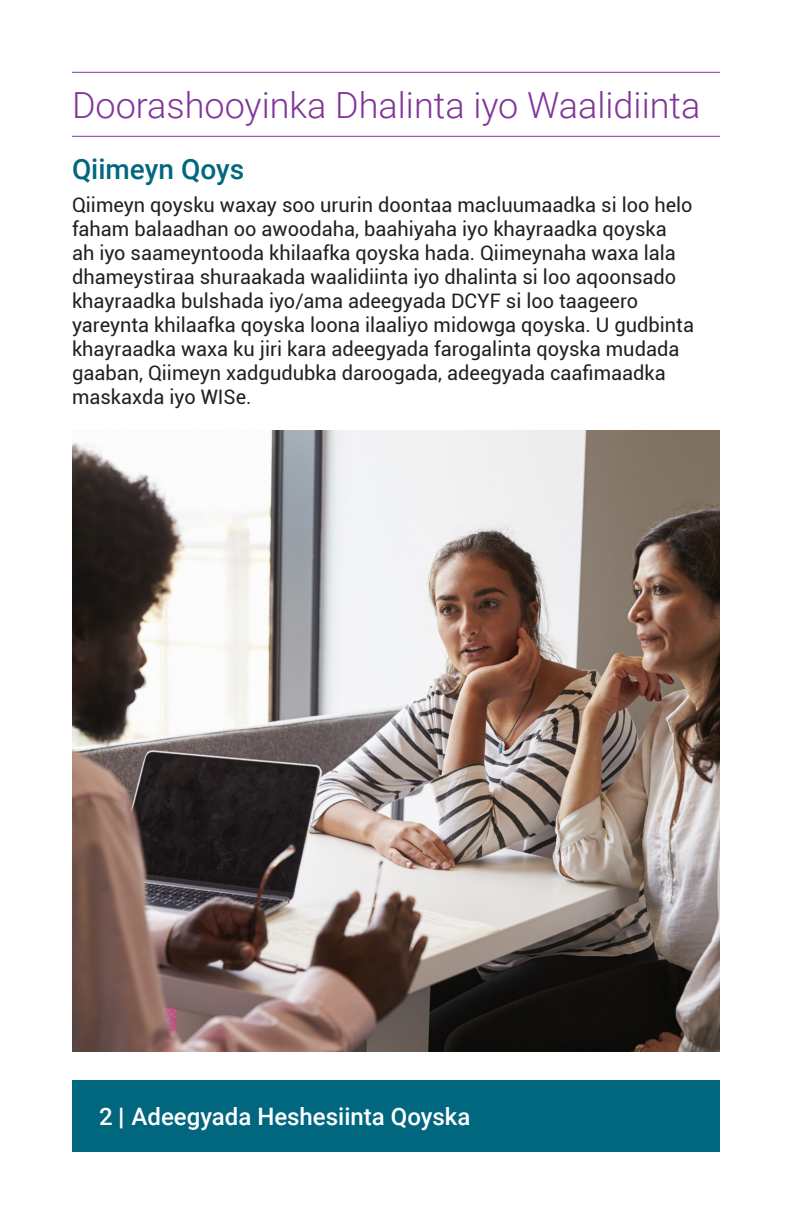
<style>
.page{position:relative;width:792px;height:1224px;background:#fff}
.page>*{position:absolute;margin:0;border:0;box-sizing:border-box;transform-origin:0 0}
.t1{font:300 36px "Roboto";color:#813699}
.t2{font:500 28px "Roboto";color:#00677f}
.t3{font:500 24px "Roboto";color:#fff}
.t4{font:20px/24px "Roboto";color:#231f20}
.s1{font-weight:400}
</style>
<div class="page">
<div style="left:72px;top:1080px;width:648px;height:72px;background:#00677f"></div>
<hr style="left:72px;top:72px;width:648px;height:1px;background:#813699">
<hr style="left:72px;top:136px;width:648px;height:1px;background:#813699">
<img style="left:72px;top:431px;width:648px;height:621px">
<h1 class="t1" style="left:72px;top:80px;width:630px">Doorashooyinka Dhalinta iyo Waalidiinta</h1>
<h2 class="t2" style="left:72px;top:149px;width:174px">Qiimeyn Qoys</h2>
<p class="t4" style="left:72px;top:192px;width:624px">Qiimeyn qoysku waxay soo ururin doontaa macluumaadka si loo helo faham balaadhan oo awoodaha, baahiyaha iyo khayraadka qoyska ah iyo saameyntooda khilaafka qoyska hada. Qiimeynaha waxa lala dhameystiraa shuraakada waalidiinta iyo dhalinta si loo aqoonsado khayraadka bulshada iyo/ama adeegyada DCYF si loo taageero yareynta khilaafka qoyska loona ilaaliyo midowga qoyska. U gudbinta khayraadka waxa ku jiri kara adeegyada farogalinta qoyska mudada gaaban, Qiimeyn xadgudubka daroogada, adeegyada caafimaadka maskaxda iyo WISe.</p>
<p class="t3" style="left:99px;top:1100px;width:373px">2 <span class="s1">|</span> Adeegyada Heshesiinta Qoyska</p>
</div>
